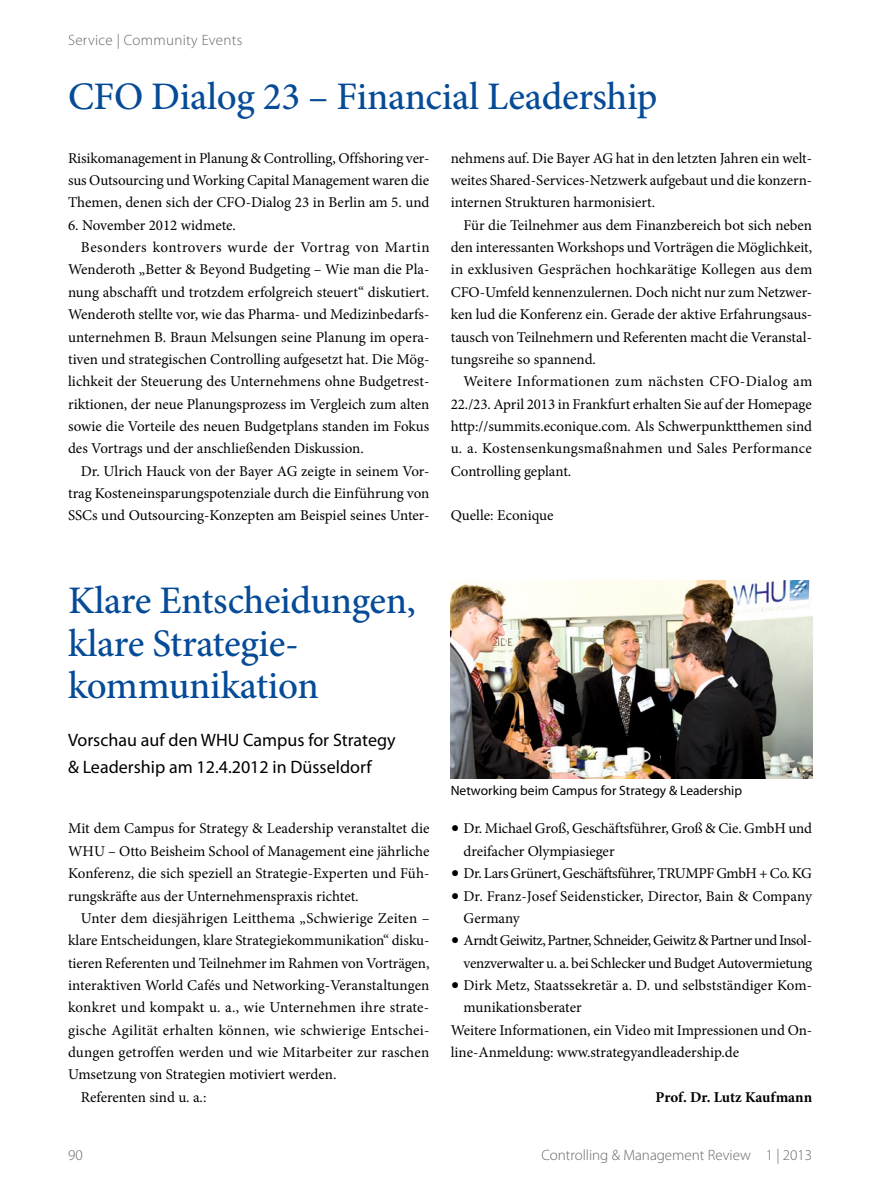
<style>
.page{position:relative;width:893px;height:1187px;background:#fff}
.page>*{position:absolute;margin:0;border:0;box-sizing:border-box;transform-origin:0 0}
.t1{font:500 39px/42px "Minion Pro";letter-spacing:-.01em;color:#064b97}
.t2{font:18px/27px "Myriad Pro";color:#000}
.t3{font:15px/22.4px "Minion Pro";color:#000;text-align:justify}
.t4{font:15px/22.4px "Minion Pro";letter-spacing:-.025em;color:#000;text-align:right}
.t5{font:15px "Minion Pro";letter-spacing:.02em;color:#000}
.t6{font:15px "Minion Pro";letter-spacing:.03em;color:#000}
.t7{font:300 15px "Myriad Pro";color:#676767}
.t8{font:300 15px "Myriad Pro";letter-spacing:.02em;color:#676767}
.t9{font:700 15px "Minion Pro";letter-spacing:-.005em;color:#000}
.t10{font:13.5px "Myriad Pro";color:#000}
.s1{font-size:22.5px}
</style>
<div class="page">
<img style="left:451px;top:580px;width:361px;height:198px">
<p class="t8" style="left:68px;top:32px;width:176px">Service | Community Events</p>
<h1 class="t1" style="left:68px;top:76px;width:591px">CFO Dialog 23 – Financial Leadership</h1>
<p class="t3" style="left:68px;top:147px;width:363px">Risikomanagement in Planung &amp; Controlling, Offshoring ver&shy;sus Outsourcing und Working Capital Management waren die Themen, denen sich der CFO-Dialog 23 in Berlin am 5. und</p>
<p class="t3" style="left:68px;top:214px;width:169px">6. November 2012 widmete.</p>
<p class="t6" style="left:81px;top:237px;width:350px">Besonders kontrovers wurde der Vortrag von Martin</p>
<p class="t3" style="left:68px;top:258px;width:363px">Wenderoth „Better &amp; Beyond Budgeting – Wie man die Pla-</p>
<p class="t3" style="left:68px;top:281px;width:363px">nung abschafft und trotzdem erfolgreich steuert“ diskutiert.</p>
<p class="t3" style="left:68px;top:303px;width:363px">Wenderoth stellte vor, wie das Pharma- und Medizinbedarfs-</p>
<p class="t3" style="left:68px;top:325px;width:363px">unternehmen B. Braun Melsungen seine Planung im opera-</p>
<p class="t3" style="left:68px;top:348px;width:363px">tiven und strategischen Controlling aufgesetzt hat. Die Mög-</p>
<p class="t3" style="left:68px;top:370px;width:363px">lichkeit der Steuerung des Unternehmens ohne Budgetrest-</p>
<p class="t3" style="left:68px;top:392px;width:363px">riktionen, der neue Planungsprozess im Vergleich zum alten</p>
<p class="t3" style="left:68px;top:415px;width:363px">sowie die Vorteile des neuen Budgetplans standen im Fokus</p>
<p class="t3" style="left:68px;top:437px;width:297px">des Vortrags und der anschließenden Diskussion.</p>
<p class="t3" style="left:81px;top:460px;width:350px">Dr. Ulrich Hauck von der Bayer AG zeigte in seinem Vor-</p>
<p class="t3" style="left:68px;top:482px;width:363px">trag Kosteneinsparungspotenziale durch die Einführung von</p>
<p class="t3" style="left:68px;top:504px;width:363px">SSCs und Outsourcing-Konzepten am Beispiel seines Unter-</p>
<p class="t3" style="left:451px;top:147px;width:363px">nehmens auf. Die Bayer AG hat in den letzten Jahren ein welt&shy;weites Shared-Services-Netzwerk aufgebaut und die konzern&shy;internen Strukturen harmonisiert.</p>
<p class="t3" style="left:451px;top:214px;width:363px;text-indent:13px">Für die Teilnehmer aus dem Finanzbereich bot sich neben den interessanten Workshops und Vorträgen die Möglichkeit, in exklusiven Gesprächen hochkarätige Kollegen aus dem CFO-Umfeld kennenzulernen. Doch nicht nur zum Netzwer&shy;ken lud die Konferenz ein. Gerade der aktive Erfahrungsaus&shy;tausch von Teilnehmern und Referenten macht die Veranstal&shy;tungsreihe so spannend.</p>
<p class="t3" style="left:451px;top:370px;width:363px;text-indent:13px">Weitere Informationen zum nächsten CFO-Dialog am 22./23. April 2013 in Frankfurt erhalten Sie auf der Homepage http://summits.econique.com. Als Schwerpunktthemen sind u. a. Kostensenkungsmaßnahmen und Sales Performance Controlling geplant.</p>
<p class="t3" style="left:451px;top:504px;width:104px">Quelle: Econique</p>
<h1 class="t1" style="left:68px;top:580px;width:349px">Klare Entscheidungen, klare Strategie&shy;kommunikation</h1>
<p class="t2" style="left:68px;top:726px;width:329px">Vorschau auf den WHU Campus for Strategy &amp; Leadership am 12.4.2012 in Düsseldorf</p>
<p class="t3" style="left:68px;top:817px;width:363px">Mit dem Campus for Strategy &amp; Leadership veranstaltet die WHU – Otto Beisheim School of Management eine jährliche Konferenz, die sich speziell an Strategie-Experten und Füh&shy;rungskräfte aus der Unternehmenspraxis richtet.</p>
<p class="t3" style="left:81px;top:907px;width:350px">Unter dem diesjährigen Leitthema „Schwierige Zeiten –</p>
<p class="t3" style="left:68px;top:929px;width:363px">klare Entscheidungen, klare Strategiekommunikation“ disku-</p>
<p class="t3" style="left:68px;top:951px;width:363px">tieren Referenten und Teilnehmer im Rahmen von Vorträgen,</p>
<p class="t3" style="left:68px;top:974px;width:363px">interaktiven World Cafés und Networking-Veranstaltungen</p>
<p class="t3" style="left:68px;top:996px;width:363px">konkret und kompakt u. a., wie Unternehmen ihre strate-</p>
<p class="t5" style="left:68px;top:1019px;width:363px">gische Agilität erhalten können, wie schwierige Entschei-</p>
<p class="t3" style="left:68px;top:1041px;width:363px">dungen getroffen werden und wie Mitarbeiter zur raschen</p>
<p class="t3" style="left:68px;top:1063px;width:270px">Umsetzung von Strategien motiviert werden.</p>
<p class="t3" style="left:81px;top:1085px;width:127px">Referenten sind u. a.:</p>
<p class="t10" style="left:451px;top:782px;width:293px">Networking beim Campus for Strategy &amp; Leadership</p>
<p class="t3" style="left:463px;top:817px;width:350px;text-indent:-13px"><span class="s1">•</span> Dr. Michael Groß, Geschäftsführer, Groß &amp; Cie. GmbH und dreifacher Olympiasieger</p>
<p class="t4" style="left:451px;top:862px;width:363px"><span class="s1">•</span> Dr. Lars Grünert, Geschäftsführer, TRUMPF GmbH + Co. KG</p>
<p class="t3" style="left:463px;top:884px;width:350px;text-indent:-13px"><span class="s1">•</span> Dr. Franz-Josef Seidensticker, Director, Bain &amp; Company<br>Germany</p>
<p class="t4" style="left:451px;top:929px;width:363px"><span class="s1">•</span> Arndt Geiwitz, Partner, Schneider, Geiwitz &amp; Partner und Insol&shy;venzverwalter u. a. bei Schlecker und Budget Autovermietung</p>
<p class="t3" style="left:451px;top:974px;width:363px"><span class="s1">•</span> Dirk Metz, Staatssekretär a. D. und selbstständiger Kom-</p>
<p class="t3" style="left:463px;top:996px;width:120px">munikationsberater</p>
<p class="t3" style="left:451px;top:1018px;width:363px">Weitere Informationen, ein Video mit Impressionen und On-</p>
<p class="t3" style="left:451px;top:1041px;width:290px">line-Anmeldung: www.strategyandleadership.de</p>
<p class="t9" style="left:656px;top:1086px;width:158px">Prof. Dr. Lutz Kaufmann</p>
<p class="t7" style="left:68px;top:1146px;width:16px">90</p>
<p class="t7" style="left:541px;top:1146px;width:272px">Controlling &amp; Management Review 1 | 2013</p>
</div>
